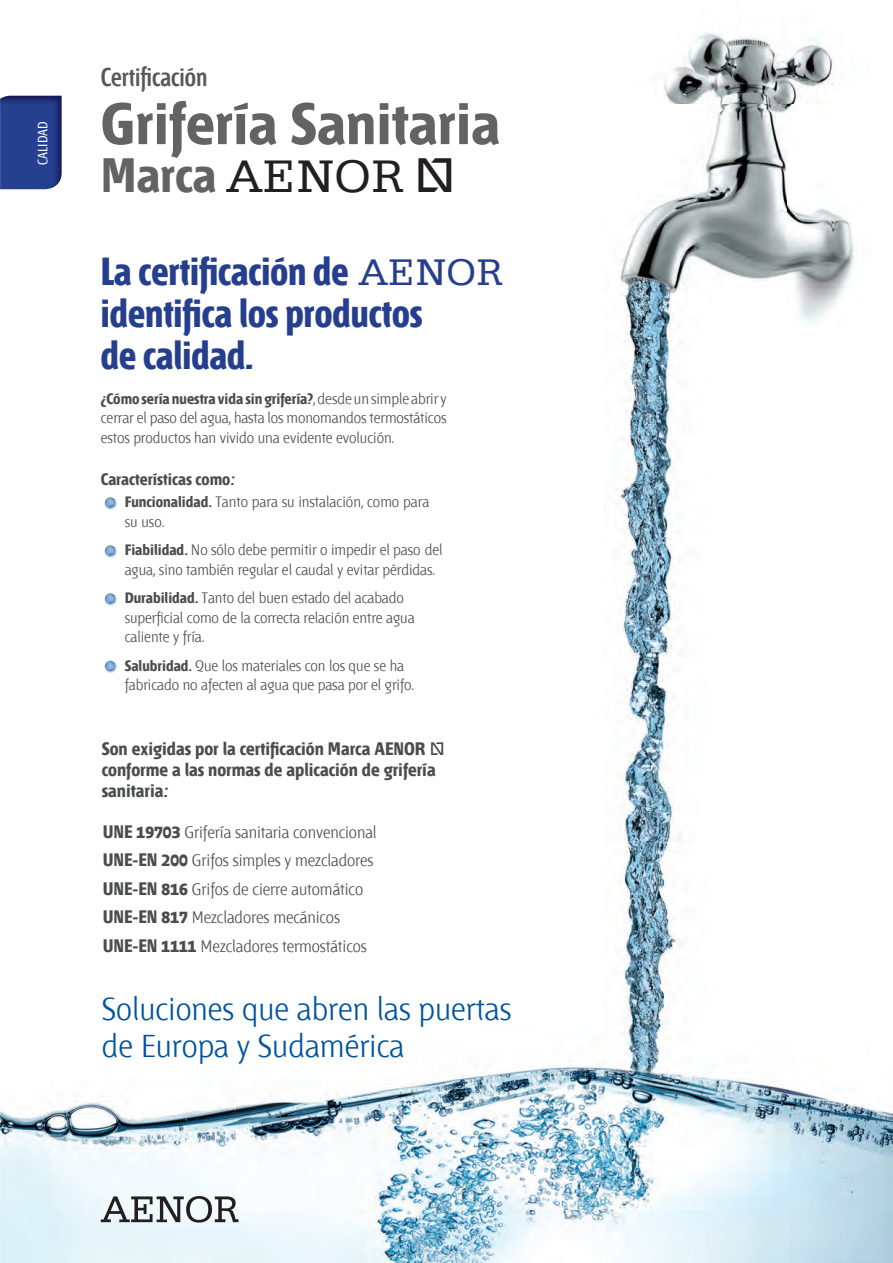
<style>
.page{position:relative;width:893px;height:1263px;background:#fff}
.page>*{position:absolute;margin:0;border:0;box-sizing:border-box;transform-origin:0 0}
.t1{font:700 58.5px "AENOR Fontana ND";color:#636366}
.t2{font:700 48px "AENOR Fontana ND";color:#636366}
.t3{font:39px/42px "AENOR Fontana ND Titulares";color:#253f8e}
.t4{font:31.5px/37.5px "AENOR Fontana ND";color:#01539e}
.t5{font:25.5px "AENOR Fontana ND Semibold";color:#57585a}
.t6{font:700 18px/21px "AENOR Fontana ND";color:#4b4c4d}
.t7{font:16.5px/28.5px "AENOR Fontana ND";letter-spacing:-.005em;color:#4b4c4d}
.t8{font:700 16.5px "AENOR Fontana ND";color:#4b4c4d}
.t9{font:15px/19.5px "AENOR Fontana ND";letter-spacing:-.005em;color:#4b4c4d}
.t10{font:13.5px "AENOR Fontana ND Semi Condensed";letter-spacing:.005em;color:#fff}
.s1{color:#231f20}
.s2{font-weight:700}
.s3{font-weight:700;font-size:18px}
</style>
<div class="page">
<img style="left:8px;top:33px;width:826px;height:71px">
<img style="left:53px;top:104px;width:840px;height:1159px">
<img style="left:0;top:189px;width:53px;height:1074px">
<img style="left:0;top:96px;width:62px;height:93px">
<svg style="left:101px;top:1196px;width:137px;height:27px"></svg>
<img style="left:104px;top:496px;width:13px;height:14px">
<svg style="left:105px;top:497px;width:11px;height:11px"></svg>
<img style="left:104px;top:544px;width:13px;height:14px">
<svg style="left:105px;top:545px;width:11px;height:11px"></svg>
<img style="left:104px;top:592px;width:13px;height:14px">
<svg style="left:105px;top:593px;width:11px;height:11px"></svg>
<img style="left:104px;top:660px;width:13px;height:14px">
<svg style="left:105px;top:661px;width:11px;height:10px"></svg>
<p class="t10" style="left:36px;top:165px;width:45px;rotate:-90deg">CALIDAD</p>
<h3 class="t5" style="left:101px;top:66px;width:108px">Certificación</h3>
<h1 class="t1" style="left:101px;top:96px;width:401px">Grifería Sanitaria</h1>
<h2 class="t2" style="left:101px;top:153px;width:357px">Marca <span class="s1">† ‰</span></h2>
<h3 class="t3" style="left:101px;top:253px;width:407px">La certificación de † identifica los productos<br>de calidad.</h3>
<p class="t9" style="left:101px;top:389px;width:347px;text-align:justify"><span class="s2">¿Cómo sería nuestra vida sin grifería?</span>, desde un simple abrir y cerrar el paso del agua, hasta los monomandos termostáticos estos productos han vivido una evidente evolución.</p>
<p class="t8" style="left:101px;top:471px;width:136px">Características como:</p>
<p class="t9" style="left:125px;top:493px;width:306px"><span class="s2">Funcionalidad.</span> Tanto para su instalación, como para su uso.</p>
<p class="t9" style="left:125px;top:541px;width:319px"><span class="s2">Fiabilidad.</span> No sólo debe permitir o impedir el paso del agua, sino también regular el caudal y evitar pérdidas.</p>
<p class="t9" style="left:125px;top:589px;width:291px"><span class="s2">Durabilidad.</span> Tanto del buen estado del acabado superficial como de la correcta relación entre agua caliente y fría.</p>
<p class="t9" style="left:125px;top:656px;width:291px"><span class="s2">Salubridad.</span> Que los materiales con los que se ha fabricado no afecten al agua que pasa por el grifo.</p>
<p class="t6" style="left:102px;top:739px;width:345px">Son exigidas por la certificación Marca AENOR ‰ conforme a las normas de aplicación de grifería sanitaria:</p>
<p class="t7" style="left:103px;top:818px;width:275px"><span class="s3">UNE 19703</span> Grifería sanitaria convencional <span class="s3">UNE-EN 200</span> Grifos simples y mezcladores <span class="s3">UNE-EN 816</span> Grifos de cierre automático <span class="s3">UNE-EN 817</span> Mezcladores mecánicos <span class="s3">UNE-EN 1111</span> Mezcladores termostáticos</p>
<h3 class="t4" style="left:102px;top:992px;width:411px">Soluciones que abren las puertas de Europa y Sudamérica</h3>
</div>
